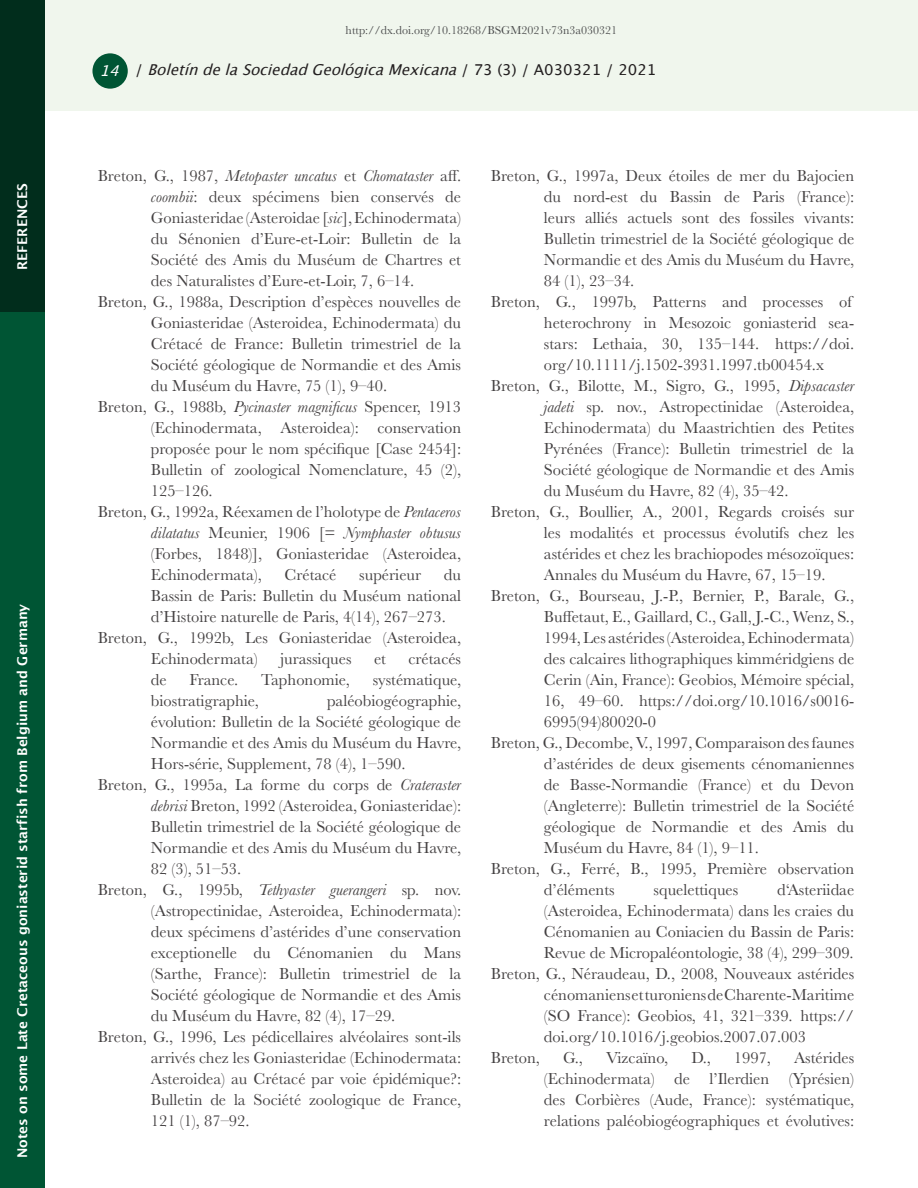
<style>
.page{position:relative;width:918px;height:1188px;background:#fff}
.page>*{position:absolute;margin:0;border:0;box-sizing:border-box;transform-origin:0 0}
.t1{font:16.5px/21px "Baskerville";color:#444142;text-align:justify}
.t2{font:italic 15px "Lucida Grande";color:#231f20}
.t3{font:italic 15px "Lucida Grande";color:#fff}
.Section{font:600 13.5px "Lucida Sans";color:#fff}
.t4{font:12px "Baskerville";color:#4b4c4d}
.s1{font-style:normal}
.s2{font-style:italic}
</style>
<div class="page">
<div style="left:0;top:311px;width:44px;height:877px;background:#005534"></div>
<div style="left:45px;top:0;width:873px;height:111px;background:#f0f6ed"></div>
<div style="left:92px;top:53px;width:36px;height:36px;background:#005534;border-radius:50%"></div>
<div style="left:0;top:0;width:44px;height:311px;background:#012d1c"></div>
<p class="Section" style="left:15px;top:270px;width:88px;rotate:-90deg">REFERENCES</p>
<p class="Section" style="left:15px;top:1158px;width:556px;rotate:-90deg">Notes on some Late Cretaceous goniasterid starfish from Belgium and Germany</p>
<p class="t3" style="left:100px;top:60px;width:26px">14</p>
<p class="t4" style="left:346px;top:23px;width:273px">http://dx.doi.org/10.18268/BSGM2021v73n3a030321</p>
<p class="t2" style="left:135px;top:59px;width:523px"><span class="s1">/</span> BoletíndelaSociedadGeológicaMexicana<span class="s1">/ 7 3 ( 3 ) / A 0 3 0 3 2 1 / 2 0 2 1</span></p>
<p class="t1" style="left:151px;top:166px;width:312px;text-indent:-53px">Breton, G., 1987, <span class="s2">Metopaster uncatus</span> et <span class="s2">Chomataster</span> aff. <span class="s2">coombii</span>: deux spécimens bien conservés de Goniasteridae (Asteroidae [<span class="s2">sic</span>], Echinodermata) du Sénonien d’Eure-et-Loir: Bulletin de la Société des Amis du Muséum de Chartres et des Naturalistes d’Eure-et-Loir, 7, 6–14.</p>
<p class="t1" style="left:151px;top:292px;width:312px;text-indent:-53px">Breton, G., 1988a, Description d’espèces nouvelles de Goniasteridae (Asteroidea, Echinodermata) du Crétacé de France: Bulletin trimestriel de la Société géologique de Normandie et des Amis du Muséum du Havre, 75 (1), 9–40.</p>
<p class="t1" style="left:151px;top:397px;width:312px;text-indent:-53px">Breton, G., 1988b, <span class="s2">Pycinaster magnificus</span> Spencer, 1913 (Echinodermata, Asteroidea): conservation proposée pour le nom spécifique [Case 2454]:<br>Bulletin of zoological Nomenclature, 45 (2), 125–126.</p>
<p class="t1" style="left:151px;top:502px;width:312px;text-indent:-53px">Breton, G., 1992a, Réexamen de l’holotype de <span class="s2">Pentaceros dilatatus</span> Meunier, 1906 [= <span class="s2">Nymphaster obtusus </span>(Forbes, 1848)], Goniasteridae (Asteroidea, Echinodermata),</p>
<p class="t1" style="left:285px;top:565px;width:53px">Crétacé</p>
<p class="t1" style="left:359px;top:565px;width:63px">supérieur</p>
<p class="t1" style="left:151px;top:565px;width:312px;text-indent:293px">du Bassin de Paris: Bulletin du Muséum national d’Histoire naturelle de Paris, 4(14), 267–273.</p>
<p class="t1" style="left:151px;top:628px;width:312px;text-indent:-53px">Breton, G., 1992b, Les Goniasteridae (Asteroidea,<br>Echinodermata)</p>
<p class="t1" style="left:280px;top:649px;width:73px">jurassiques</p>
<p class="t1" style="left:374px;top:649px;width:14px">et</p>
<p class="t1" style="left:409px;top:649px;width:54px">crétacés</p>
<p class="t1" style="left:151px;top:670px;width:17px">de</p>
<p class="t1" style="left:190px;top:670px;width:50px">France.</p>
<p class="t1" style="left:261px;top:670px;width:90px">Taphonomie,</p>
<p class="t1" style="left:373px;top:670px;width:90px">systématique,</p>
<p class="t1" style="left:151px;top:691px;width:109px">biostratigraphie,</p>
<p class="t1" style="left:151px;top:691px;width:312px;text-indent:176px">paléobiogéographie, évolution: Bulletin de la Société géologique de Normandie et des Amis du Muséum du Havre, Hors-série, Supplement, 78 (4), 1–590.</p>
<p class="t1" style="left:151px;top:775px;width:312px;text-indent:-53px">Breton, G., 1995a, La forme du corps de <span class="s2">Crateraster debrisi</span> Breton, 1992 (Asteroidea, Goniasteridae):<br>Bulletin trimestriel de la Société géologique de Normandie et des Amis du Muséum du Havre, 82 (3), 51–53.</p>
<p class="t1" style="left:151px;top:880px;width:312px;text-indent:-53px">Breton, G., 1995b, <span class="s2">Tethyaster guerangeri</span> sp. nov. (Astropectinidae, Asteroidea, Echinodermata): deux spécimens d’astérides d’une conservation exceptionelle du Cénomanien du Mans (Sarthe, France): Bulletin trimestriel de la Société géologique de Normandie et des Amis du Muséum du Havre, 82 (4), 17–29.</p>
<p class="t1" style="left:151px;top:1027px;width:312px;text-indent:-53px">Breton, G., 1996, Les pédicellaires alvéolaires sont-ils arrivés chez les Goniasteridae (Echinodermata:<br>Asteroidea) au Crétacé par voie épidémique?:<br>Bulletin de la Société zoologique de France, 121 (1), 87–92.</p>
<p class="t1" style="left:544px;top:166px;width:312px;text-indent:-53px">Breton, G., 1997a, Deux étoiles de mer du Bajocien du nord-est du Bassin de Paris (France): leurs alliés actuels sont des fossiles vivants:<br>Bulletin trimestriel de la Société géologique de Normandie et des Amis du Muséum du Havre, 84 (1), 23–34.</p>
<p class="t1" style="left:544px;top:292px;width:312px;text-align:left;text-indent:-53px">Breton, G., 1997b, Patterns and processes of heterochrony in Mesozoic goniasterid sea&shy;stars: Lethaia, 30, 135–144. https://doi. org/10.1111/j.1502-3931.1997.tb00454.x</p>
<p class="t1" style="left:544px;top:376px;width:312px;text-indent:-53px">Breton, G., Bilotte, M., Sigro, G., 1995, <span class="s2">Dipsacaster jadeti</span> sp. nov., Astropectinidae (Asteroidea, Echinodermata) du Maastrichtien des Petites Pyrénées (France): Bulletin trimestriel de la Société géologique de Normandie et des Amis du Muséum du Havre, 82 (4), 35–42.</p>
<p class="t1" style="left:544px;top:502px;width:312px;text-indent:-53px">Breton, G., Boullier, A., 2001, Regards croisés sur les modalités et processus évolutifs chez les astérides et chez les brachiopodes mésozoïques:<br>Annales du Muséum du Havre, 67, 15–19.</p>
<p class="t1" style="left:544px;top:586px;width:312px;text-indent:-53px">Breton, G., Bourseau, J.-P., Bernier, P., Barale, G., Buffetaut, E., Gaillard, C., Gall, J.-C., Wenz, S., 1994, Les astérides (Asteroidea, Echinodermata) des calcaires lithographiques kimméridgiens de Cerin (Ain, France): Geobios, Mémoire spécial, 16, 49–60. https://doi.org/10.1016/s0016- 6995(94)80020-0</p>
<p class="t1" style="left:544px;top:733px;width:312px;text-indent:-53px">Breton, G., Decombe, V., 1997, Comparaison des faunes d’astérides de deux gisements cénomaniennes de Basse-Normandie (France) et du Devon (Angleterre): Bulletin trimestriel de la Société géologique de Normandie et des Amis du Muséum du Havre, 84 (1), 9–11.</p>
<p class="t1" style="left:544px;top:859px;width:312px;text-indent:-53px">Breton, G., Ferré, B., 1995, Première observation d’éléments</p>
<p class="t1" style="left:544px;top:880px;width:312px;text-indent:233px">d‘Asteriidae (Asteroidea, Echinodermata) dans les craies du Cénomanien au Coniacien du Bassin de Paris:<br>Revue de Micropaléontologie, 38 (4), 299–309.</p>
<p class="t1" style="left:544px;top:964px;width:312px;text-indent:-53px">Breton, G., Néraudeau, D., 2008, Nouveaux astérides cénomaniens et turoniens de Charente-Maritime (SO France): Geobios, 41, 321–339. https:// doi.org/10.1016/j.geobios.2007.07.003</p>
<p class="t1" style="left:491px;top:1048px;width:51px">Breton,</p>
<p class="t1" style="left:563px;top:1048px;width:22px">G.,</p>
<p class="t1" style="left:606px;top:1048px;width:64px">Vizcaïno,</p>
<p class="t1" style="left:691px;top:1048px;width:21px">D.,</p>
<p class="t1" style="left:734px;top:1048px;width:39px">1997,</p>
<p class="t1" style="left:654px;top:880px;width:86px">squelettiques</p>
<p class="t1" style="left:544px;top:1048px;width:312px;text-indent:250px">Astérides (Echinodermata) de l’Ilerdien (Yprésien) des Corbières (Aude, France): systématique, relations paléobiogéographiques et évolutives:</p>
</div>
